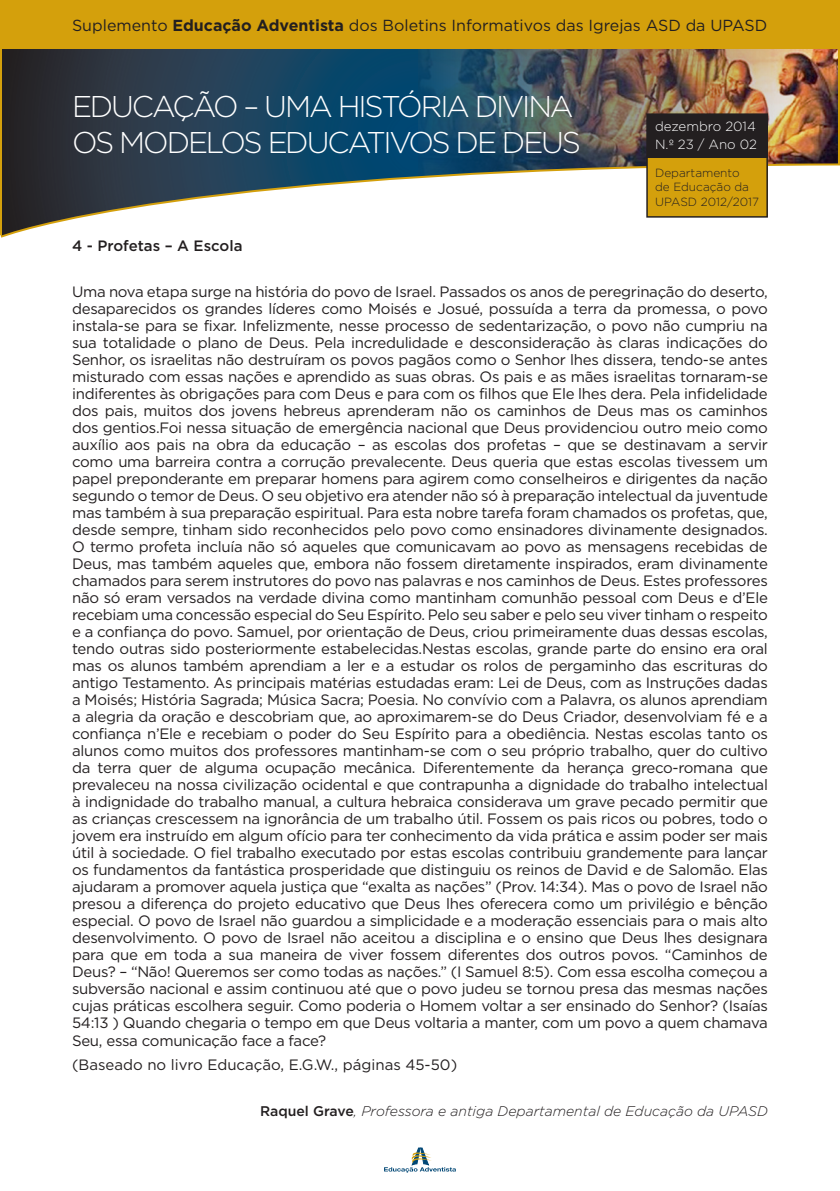
<style>
.page{position:relative;width:840px;height:1191px;background:#fff}
.page>*{position:absolute;margin:0;border:0;box-sizing:border-box;transform-origin:0 0}
.t1{font:300 30px "Gotham";letter-spacing:-.075em;color:#fff}
.List_Paragraph{font:16px "Gotham";color:#231f20}
.t2{font:15px/17px "Gotham";letter-spacing:-.02em;color:#231f20;text-align:justify}
.t3{font:15px "Gotham";color:#231f20}
.t4{font:500 15px "Gotham";color:#231f20}
.t5{font:italic 300 14px "Gotham";color:#231f20}
.List_Paragraph-2{font:300 13.4px "Gotham";color:#fff}
.List_Paragraph-3{font:300 11.8px/14.2px "Gotham";color:#231f20}
.s1{font-weight:700}
.s2{font-weight:500;font-style:normal}
</style>
<div class="page">
<img style="left:0;top:49px;width:839px;height:189px">
<svg style="left:384px;top:1147px;width:71px;height:25px"></svg>
<div style="left:0;top:0;width:839px;height:49px;background:#d4a00c"></div>
<div style="left:646px;top:114px;width:120px;height:103px;background:#d4a00c"></div>
<div style="left:646px;top:114px;width:120px;height:43px;background:#231f20"></div>
<div style="left:646px;top:113px;width:121px;height:105px;border:1px solid #231f20"></div>
<p class="List_Paragraph" style="left:72px;top:16px;width:696px">Suplemento <span class="s1">Educação Adventista</span> dos Boletins Informativos das Igrejas ASD da UPASD</p>
<p class="t1" style="left:72px;top:90px;width:503px">EDUCAÇÃO – UMA HISTÓRIA DIVINA</p>
<p class="t1" style="left:72px;top:126px;width:510px">OS MODELOS EDUCATIVOS DE DEUS</p>
<p class="List_Paragraph-2" style="left:654px;top:119px;width:102px">dezembro 2014</p>
<p class="List_Paragraph-2" style="left:654px;top:137px;width:103px">N.º 23 / Ano 02</p>
<p class="List_Paragraph-3" style="left:654px;top:166px;width:105px">Departamento<br>de Educação da<br>UPASD 2012/2017</p>
<p class="t4" style="left:72px;top:237px;width:172px">4 - Profetas – A Escola</p>
<p class="t2" style="left:72px;top:283px;width:697px">Uma nova etapa surge na história do povo de Israel. Passados os anos de peregrinação do deserto, desaparecidos os grandes líderes como Moisés e Josué, possuída a terra da promessa, o povo instala-se para se fixar. Infelizmente, nesse processo de sedentarização, o povo não cumpriu na sua totalidade o plano de Deus. Pela incredulidade e desconsideração às claras indicações do Senhor, os israelitas não destruíram os povos pagãos como o Senhor lhes dissera, tendo-se antes misturado com essas nações e aprendido as suas obras. Os pais e as mães israelitas tornaram-se indiferentes às obrigações para com Deus e para com os filhos que Ele lhes dera. Pela infidelidade dos pais, muitos dos jovens hebreus aprenderam não os caminhos de Deus mas os caminhos dos gentios.Foi nessa situação de emergência nacional que Deus providenciou outro meio como auxílio aos pais na obra da educação – as escolas dos profetas – que se destinavam a servir como uma barreira contra a corrução prevalecente. Deus queria que estas escolas tivessem um papel preponderante em preparar homens para agirem como conselheiros e dirigentes da nação segundo o temor de Deus. O seu objetivo era atender não só à preparação intelectual da juventude mas também à sua preparação espiritual. Para esta nobre tarefa foram chamados os profetas, que, desde sempre, tinham sido reconhecidos pelo povo como ensinadores divinamente designados.<br>O termo profeta incluía não só aqueles que comunicavam ao povo as mensagens recebidas de Deus, mas também aqueles que, embora não fossem diretamente inspirados, eram divinamente chamados para serem instrutores do povo nas palavras e nos caminhos de Deus. Estes professores não só eram versados na verdade divina como mantinham comunhão pessoal com Deus e d’Ele recebiam uma concessão especial do Seu Espírito. Pelo seu saber e pelo seu viver tinham o respeito e a confiança do povo. Samuel, por orientação de Deus, criou primeiramente duas dessas escolas, tendo outras sido posteriormente estabelecidas.Nestas escolas, grande parte do ensino era oral mas os alunos também aprendiam a ler e a estudar os rolos de pergaminho das escrituras do antigo Testamento. As principais matérias estudadas eram: Lei de Deus, com as Instruções dadas a Moisés; História Sagrada; Música Sacra; Poesia. No convívio com a Palavra, os alunos aprendiam a alegria da oração e descobriam que, ao aproximarem-se do Deus Criador, desenvolviam fé e a confiança n’Ele e recebiam o poder do Seu Espírito para a obediência. Nestas escolas tanto os alunos como muitos dos professores mantinham-se com o seu próprio trabalho, quer do cultivo da terra quer de alguma ocupação mecânica. Diferentemente da herança greco-romana que prevaleceu na nossa civilização ocidental e que contrapunha a dignidade do trabalho intelectual à indignidade do trabalho manual, a cultura hebraica considerava um grave pecado permitir que as crianças crescessem na ignorância de um trabalho útil. Fossem os pais ricos ou pobres, todo o jovem era instruído em algum ofício para ter conhecimento da vida prática e assim poder ser mais útil à sociedade. O fiel trabalho executado por estas escolas contribuiu grandemente para lançar os fundamentos da fantástica prosperidade que distinguiu os reinos de David e de Salomão. Elas ajudaram a promover aquela justiça que “exalta as nações” (Prov. 14:34). Mas o povo de Israel não presou a diferença do projeto educativo que Deus lhes oferecera como um privilégio e bênção especial. O povo de Israel não guardou a simplicidade e a moderação essenciais para o mais alto desenvolvimento. O povo de Israel não aceitou a disciplina e o ensino que Deus lhes designara para que em toda a sua maneira de viver fossem diferentes dos outros povos. “Caminhos de Deus? – “Não! Queremos ser como todas as nações.” (I Samuel 8:5). Com essa escolha começou a subversão nacional e assim continuou até que o povo judeu se tornou presa das mesmas nações cujas práticas escolhera seguir. Como poderia o Homem voltar a ser ensinado do Senhor? (Isaías 54:13 ) Quando chegaria o tempo em que Deus voltaria a manter, com um povo a quem chamava Seu, essa comunicação face a face?</p>
<p class="t3" style="left:72px;top:1056px;width:386px">(Baseado no livro Educação, E.G.W., páginas 45-50)</p>
<p class="t5" style="left:260px;top:1103px;width:509px"><span class="s2">Raquel Grave</span>, Professora e antiga Departamental de Educação da UPASD</p>
</div>
